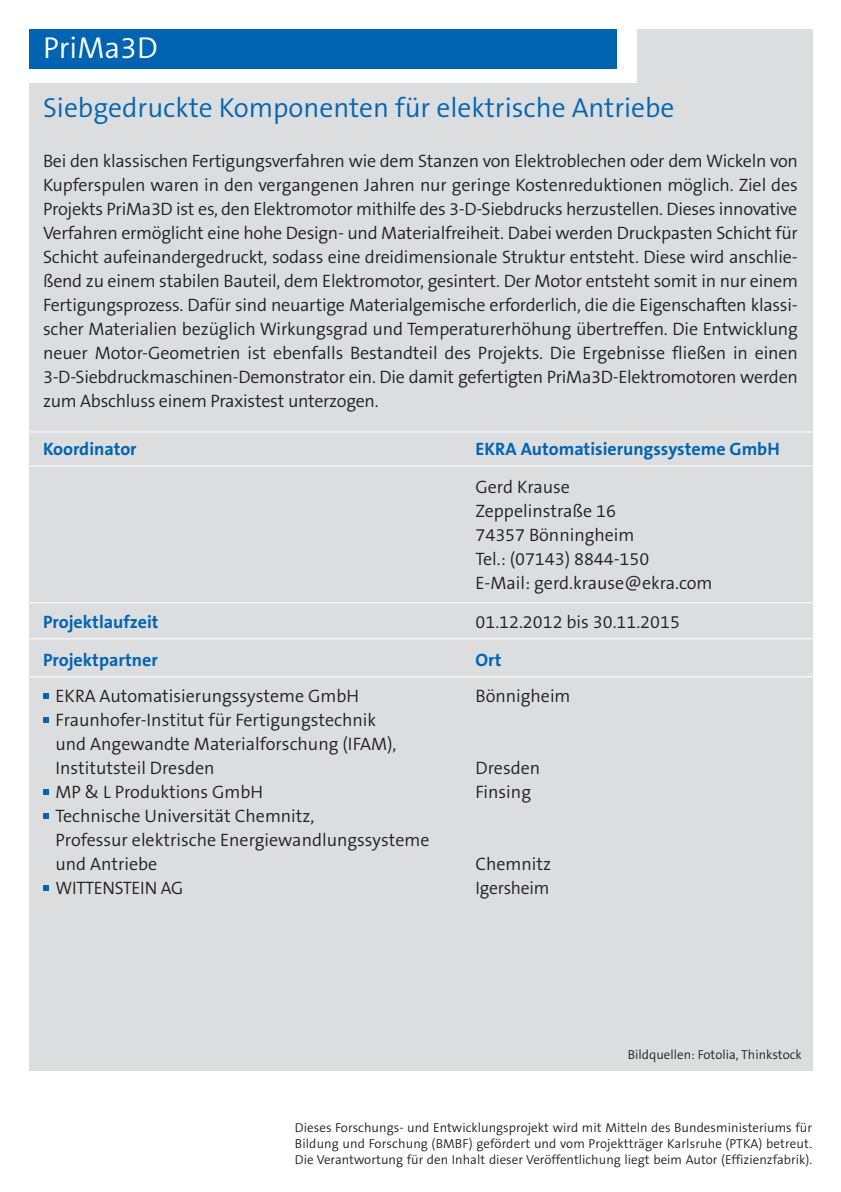
<style>
.page{position:relative;width:841px;height:1192px;background:#fff}
.page>*{position:absolute;margin:0;border:0;box-sizing:border-box;transform-origin:0 0}
.t1{font:300 30.4px "The Sans B4";color:#fff}
.t2{font:300 27.6px "The Sans B4";color:#0164b2}
.t3{font:300 18px/24px "The Sans B4";color:#231f20}
.t4{font:700 18px "The Sans B7";color:#0164b2}
.t5{font:300 13px/16px "The Sans B4";color:#231f20;text-align:justify}
</style>
<div class="page">
<div style="left:29px;top:29px;width:784px;height:1042px;background:#dcdddf"></div>
<h1 class="t1" style="left:43px;top:32px;width:116px">PriMa3D</h1>
<h2 class="t2" style="left:43px;top:94px;width:632px">Siebgedruckte Komponenten für elektrische Antriebe</h2>
<p class="t3" style="left:43px;top:150px;width:756px;text-align:justify">Bei den klassischen Fertigungsverfahren wie dem Stanzen von Elektroblechen oder dem Wickeln von Kupferspulen waren in den vergangenen Jahren nur geringe Kostenreduktionen möglich. Ziel des Projekts PriMa3D ist es, den Elektromotor mithilfe des 3-D-Siebdrucks herzustellen. Dieses innovative Verfahren ermöglicht eine hohe Design- und Materialfreiheit. Dabei werden Druckpasten Schicht für Schicht aufeinandergedruckt, sodass eine dreidimensionale Struktur entsteht. Diese wird anschlie&shy;ßend zu einem stabilen Bauteil, dem Elektromotor, gesintert. Der Motor entsteht somit in nur einem Fertigungsprozess. Dafür sind neuartige Materialgemische erforderlich, die die Eigenschaften klassi&shy;scher Materialien bezüglich Wirkungsgrad und Temperaturerhöhung übertreffen. Die Entwicklung neuer Motor-Geometrien ist ebenfalls Bestandteil des Projekts. Die Ergebnisse fließen in einen 3-D-Siebdruckmaschinen-Demonstrator ein. Die damit gefertigten PriMa3D-Elektromotoren werden zum Abschluss einem Praxistest unterzogen.</p>
<p class="t4" style="left:43px;top:440px;width:95px">Koordinator</p>
<p class="t4" style="left:475px;top:440px;width:305px">EKRA Automatisierungssysteme GmbH</p>
<p class="t3" style="left:475px;top:476px;width:238px">Gerd Krause<br>Zeppelinstraße 16<br>74357 Bönningheim<br>Tel.: (07143) 8844-150<br>E-Mail: gerd.krause@ekra.com</p>
<p class="t4" style="left:43px;top:612px;width:117px">Projektlaufzeit</p>
<p class="t3" style="left:475px;top:610px;width:206px">01.12.2012 bis 30.11.2015</p>
<p class="t4" style="left:43px;top:650px;width:116px">Projektpartner</p>
<p class="t4" style="left:475px;top:650px;width:28px">Ort</p>
<p class="t3" style="left:55px;top:684px;width:305px">EKRA Automatisierungssysteme GmbH</p>
<p class="t3" style="left:475px;top:684px;width:96px">Bönnigheim</p>
<p class="t3" style="left:55px;top:708px;width:342px">Fraunhofer-Institut für Fertigungstechnik und Angewandte Materialforschung (IFAM),<br>Institutsteil Dresden</p>
<p class="t3" style="left:475px;top:756px;width:66px">Dresden</p>
<p class="t3" style="left:55px;top:780px;width:209px">MP &amp; L Produktions GmbH</p>
<p class="t3" style="left:475px;top:780px;width:57px">Finsing</p>
<p class="t3" style="left:55px;top:804px;width:375px">Technische Universität Chemnitz,<br>Professur elektrische Energiewandlungssysteme und Antriebe</p>
<p class="t3" style="left:475px;top:852px;width:77px">Chemnitz</p>
<p class="t3" style="left:55px;top:876px;width:129px">WITTENSTEIN AG</p>
<p class="t3" style="left:475px;top:876px;width:75px">Igersheim</p>
<p class="t5" style="left:627px;top:1047px;width:175px">Bildquellen: Fotolia, Thinkstock</p>
<p class="t5" style="left:295px;top:1119px;width:518px">Dieses Forschungs- und Entwicklungsprojekt wird mit Mitteln des Bundesministeriums für Bildung und Forschung (BMBF) gefördert und vom Projektträger Karlsruhe (PTKA) betreut.<br>Die Verantwortung für den Inhalt dieser Veröffentlichung liegt beim Autor (Effizienzfabrik).</p>
</div>
